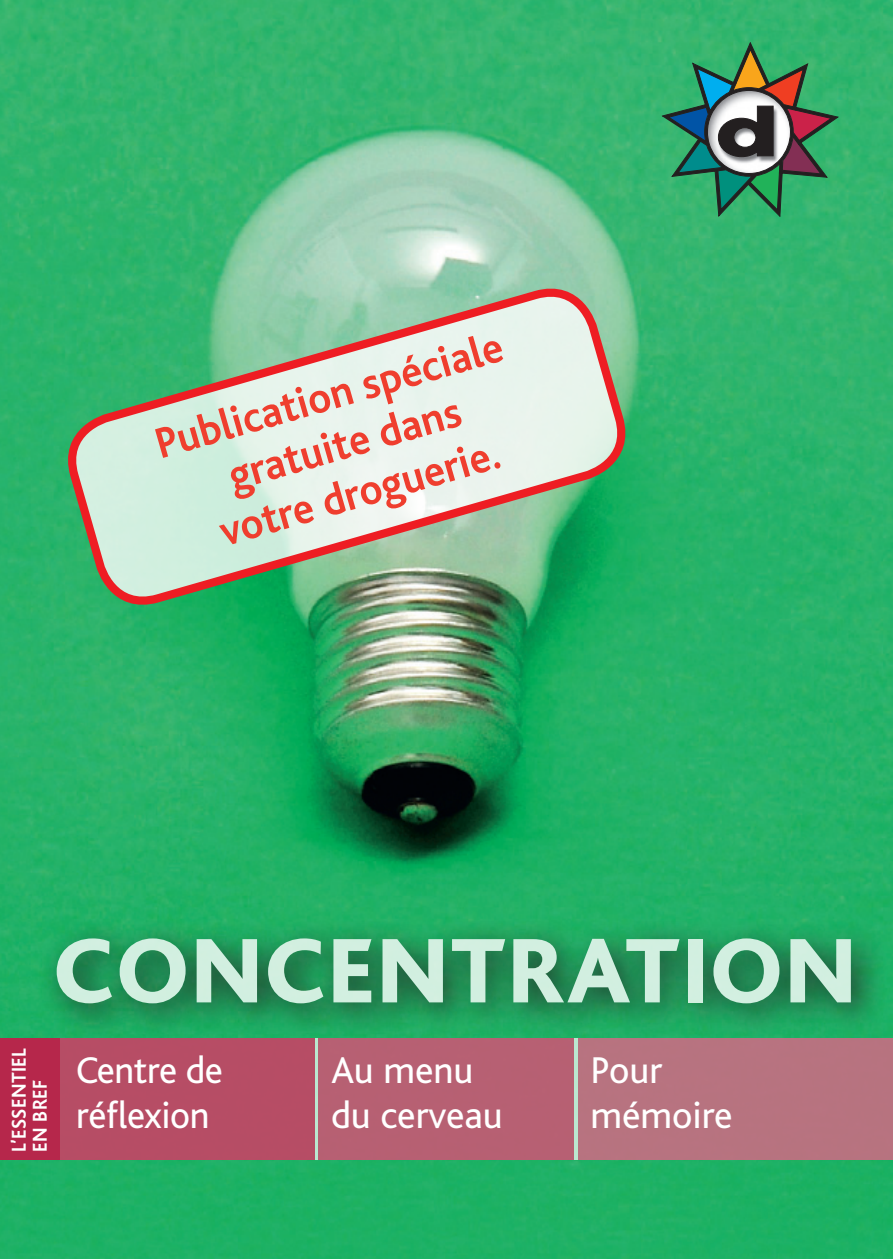
<style>
.page{position:relative;width:893px;height:1259px;background:#fff}
.page>*{position:absolute;margin:0;border:0;box-sizing:border-box;transform-origin:0 0}
.t1{font:800 96px "Bliss";letter-spacing:.03em;color:#fff}
.t2{font:700 45px/51px "Bliss";color:#ef3e2e;text-align:center;scale:.95 1}
.t3{font:39px/45px "Bliss";letter-spacing:-.005em;color:#fff}
.t4{font:700 21px/21px "Bliss";letter-spacing:.02em;color:#fff;scale:.95 1}
</style>
<div class="page">
<img style="left:0;top:0;width:893px;height:1259px">
<svg style="left:662px;top:43px;width:176px;height:173px;background:#4c916c"></svg>
<svg style="left:38px;top:918px;width:850px;height:120px;background:#1f9457"></svg>
<div style="left:319px;top:1038px;width:255px;height:122px;background:#b76073"></div>
<div style="left:578px;top:1038px;width:315px;height:122px;background:#b77380"></div>
<div style="left:60px;top:1038px;width:255px;height:122px;background:#b64d65"></div>
<div style="left:0;top:1038px;width:60px;height:122px;background:#b6274b"></div>
<svg style="left:62px;top:282px;width:570px;height:343px;background:#a1caad"></svg>
<p class="t2" style="left:150px;top:421px;width:379px;rotate:-16deg">Publication spéciale gratuite dans<br>votre droguerie.</p>
<h1 class="t1" style="left:54px;top:921px;width:804px">CONCENTRATION</h1>
<p class="t4" style="left:9px;top:1151px;width:107px;rotate:-90deg">L’essentiel en bref</p>
<p class="t3" style="left:76px;top:1049px;width:148px">Centre de réflexion</p>
<p class="t3" style="left:590px;top:1049px;width:144px">Pour mémoire</p>
<p class="t3" style="left:331px;top:1049px;width:173px">Au menu du cerveau</p>
</div>
